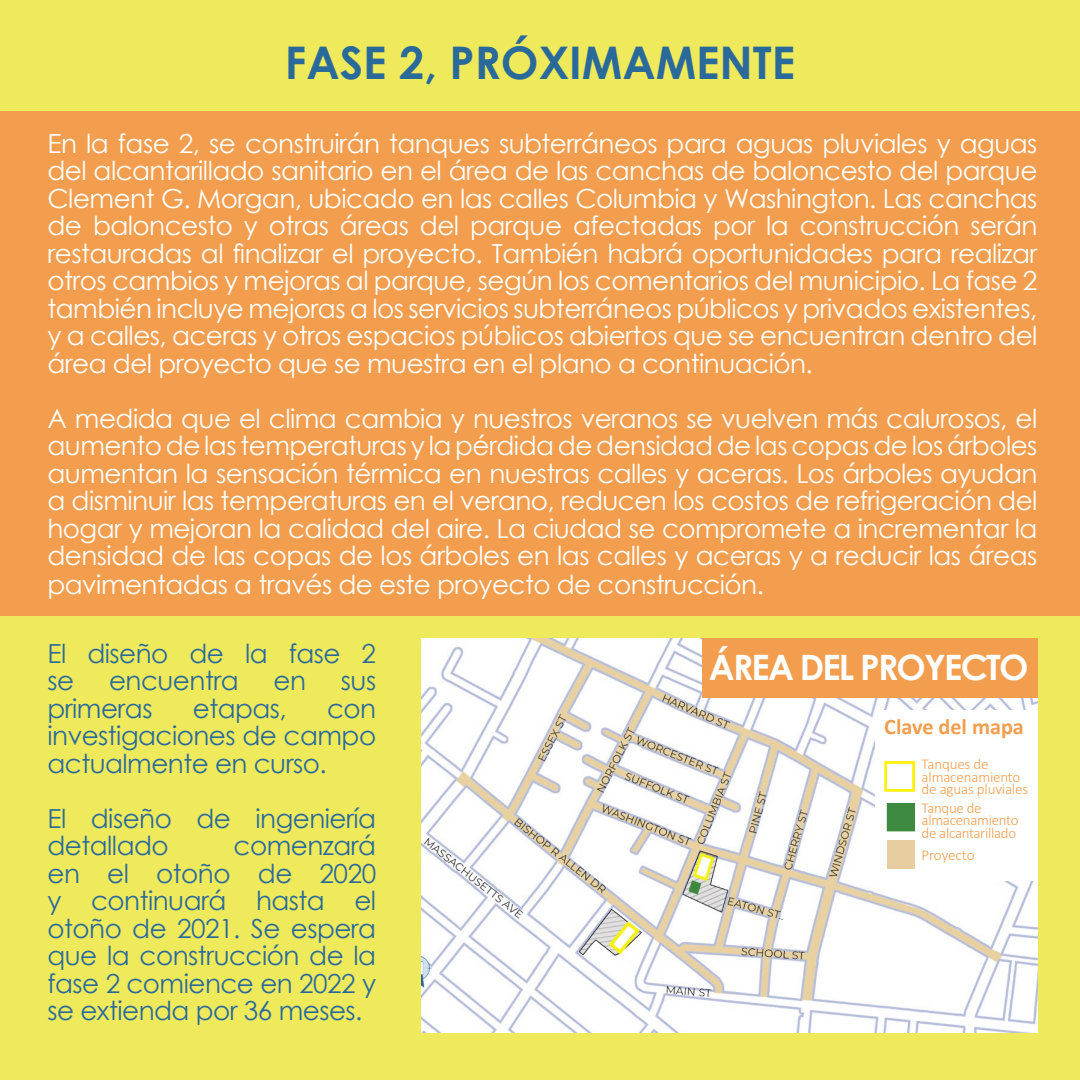
<style>
.page{position:relative;width:1080px;height:1080px;background:#f29e4e}
.page>*{position:absolute;margin:0;border:0;box-sizing:border-box;transform-origin:0 0}
.t1{font:700 45px "Century Gothic";color:#2a6a9b}
.t2{font:700 35px "Century Gothic";letter-spacing:-.05em;color:#fff}
.t3{font:26.25px/27.5px "Century Gothic";letter-spacing:-.02em;color:#fff;text-align:justify}
.t4{font:26.25px/27.5px "Century Gothic";letter-spacing:-.02em;color:#2a6a9b}
.t5{font:700 22.25px "Calibri";color:#f29e4e}
.t6{font:300 15px/12.5px "Calibri";letter-spacing:-.02em;color:#f29e4e}
</style>
<div class="page">
<div style="left:0;top:616px;width:1080px;height:464px;background:#efea5b"></div>
<div style="left:0;top:0;width:1080px;height:110px;background:#efea5b"></div>
<img style="left:421px;top:638px;width:617px;height:395px">
<div style="left:702px;top:639px;width:336px;height:59px;background:#f29e4e"></div>
<div style="left:875px;top:710px;width:163px;height:170px;background:#fff"></div>
<div style="left:884px;top:761px;width:31px;height:31px;background:#fff;border:3px solid #fff200"></div>
<div style="left:887px;top:803px;width:28px;height:28px;background:#3f8a41"></div>
<div style="left:887px;top:840px;width:28px;height:29px;background:#e6cea1"></div>
<p class="t1" style="left:285px;top:28px;width:512px">FASE 2, PRÓXIMAMENTE</p>
<p class="t3" style="left:48px;top:129px;width:992px">En la fase 2, se construirán tanques subterráneos para aguas pluviales y aguas del alcantarillado sanitario en el área de las canchas de baloncesto del parque Clement G. Morgan, ubicado en las calles Columbia y Washington. Las canchas de baloncesto y otras áreas del parque afectadas por la construcción serán restauradas al finalizar el proyecto. También habrá oportunidades para realizar otros cambios y mejoras al parque, según los comentarios del municipio. La fase 2 también incluye mejoras a los servicios subterráneos públicos y privados existentes, y a calles, aceras y otros espacios públicos abiertos que se encuentran dentro del área del proyecto que se muestra en el plano a continuación.</p>
<p class="t3" style="left:48px;top:404px;width:992px">A medida que el clima cambia y nuestros veranos se vuelven más calurosos, el aumento de las temperaturas y la pérdida de densidad de las copas de los árboles aumentan la sensación térmica en nuestras calles y aceras. Los árboles ayudan a disminuir las temperaturas en el verano, reducen los costos de refrigeración del hogar y mejoran la calidad del aire. La ciudad se compromete a incrementar la densidad de las copas de los árboles en las calles y aceras y a reducir las áreas pavimentadas a través de este proyecto de construcción.</p>
<p class="t4" style="left:48px;top:639px;width:330px">El diseño de la fase 2 se</p>
<p class="t4" style="left:109px;top:667px;width:131px">encuentra</p>
<p class="t4" style="left:274px;top:667px;width:34px">en</p>
<p class="t4" style="left:341px;top:667px;width:37px">sus</p>
<p class="t4" style="left:48px;top:694px;width:107px">primeras</p>
<p class="t4" style="left:193px;top:694px;width:96px">etapas,</p>
<p class="t4" style="left:48px;top:694px;width:330px;text-align:justify;text-indent:280px">con investigaciones de campo actualmente en curso.</p>
<p class="t4" style="left:48px;top:804px;width:330px">El diseño de ingeniería detallado</p>
<p class="t4" style="left:48px;top:832px;width:330px;text-align:justify;text-indent:186px">comenzará en el otoño de 2020 y continuará hasta el otoño de 2021. Se espera que la construcción de la fase 2 comience en 2022 y se extienda por 36 meses.</p>
<h2 class="t2" style="left:709px;top:641px;width:321px">ÁREA DEL PROYECTO</h2>
<p class="t5" style="left:884px;top:711px;width:141px">Clave del mapa</p>
<p class="t6" style="left:922px;top:758px;width:108px">Tanques de almacenamiento de aguas pluviales</p>
<p class="t6" style="left:922px;top:801px;width:98px">Tanque de almacenamiento de alcantarillado</p>
<p class="t6" style="left:922px;top:849px;width:54px">Proyecto</p>
</div>
